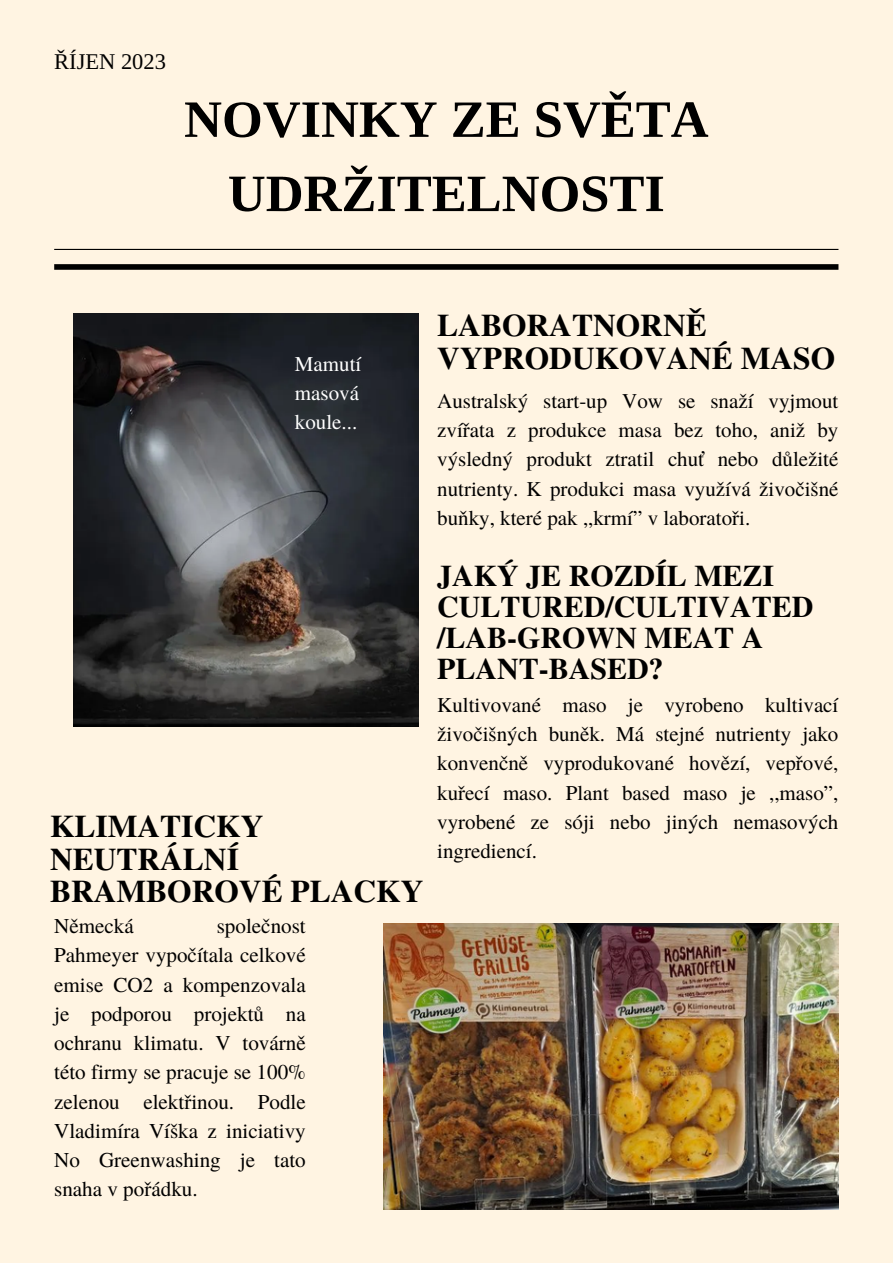
<style>
.page{position:relative;width:893px;height:1264px;background:#fff}
.page>*{position:absolute;margin:0;border:0;box-sizing:border-box;transform-origin:0 0}
.t1{font:700 52.5px/74.2px "Libra Serif Modern";color:#000;text-align:center}
.t2{font:700 31.5px/32.5px "Te X Gyre Termes";color:#000}
.t3{font:700 30px/31px "Te X Gyre Termes";color:#000}
.t4{font:22.5px "Libra Serif Modern";color:#000}
.t5{font:21.15px/29.2px "Te X Gyre Termes";color:#000;text-align:justify}
.t6{font:21px/29.2px "Te X Gyre Termes";color:#000;text-align:justify}
.t7{font:21px/29.2px "Te X Gyre Termes";color:#fff;text-align:justify}
</style>
<div class="page">
<div style="left:0;top:0;width:892px;height:1262px;background:#fff4e2"></div>
<img style="left:73px;top:314px;width:346px;height:412px">
<img style="left:383px;top:923px;width:455px;height:286px">
<hr style="left:54px;top:249px;width:784px;height:1px;background:#000">
<div style="left:54px;top:264px;width:784px;height:6px;background:#000"></div>
<p class="t4" style="left:54px;top:49px;width:113px">ŘÍJEN 2023</p>
<p class="t1" style="left:184px;top:82px;width:526px">NOVINKY ZE SVĚTA<br>UDRŽITELNOSTI</p>
<p class="t7" style="left:295px;top:348px;width:68px">Mamutí masová koule...</p>
<p class="t2" style="left:437px;top:307px;width:399px">LABORATNORNĚ<br>VYPRODUKOVANÉ MASO</p>
<p class="t6" style="left:437px;top:385px;width:402px">Australský start-up Vow se snaží vyjmout zvířata z produkce masa bez toho, aniž by výsledný produkt ztratil chuť nebo důležité nutrienty. K produkci masa využívá živočišné buňky, které pak ,,krmí” v laboratoři.</p>
<p class="t2" style="left:50px;top:808px;width:375px">KLIMATICKY<br>NEUTRÁLNÍ<br>BRAMBOROVÉ PLACKY</p>
<p class="t5" style="left:54px;top:910px;width:253px;text-indent:162px">společnost Pahmeyer vypočítala celkové emise CO2 a kompenzovala je podporou projektů na ochranu klimatu. V továrně této firmy se pracuje se 100% zelenou elektřinou. Podle Vladimíra Víška z iniciativy No Greenwashing je tato snaha v pořádku.</p>
<p class="t5" style="left:54px;top:910px;width:81px">Německá</p>
<p class="t3" style="left:437px;top:558px;width:377px">JAKÝ JE ROZDÍL MEZI<br>CULTURED/CULTIVATED /LAB-GROWN MEAT A<br>PLANT-BASED?</p>
<p class="t6" style="left:437px;top:689px;width:402px">Kultivované maso je vyrobeno kultivací živočišných buněk. Má stejné nutrienty jako konvenčně vyprodukované hovězí, vepřové, kuřecí maso. Plant based maso je ,,maso”, vyrobené ze sóji nebo jiných nemasových ingrediencí.</p>
</div>
